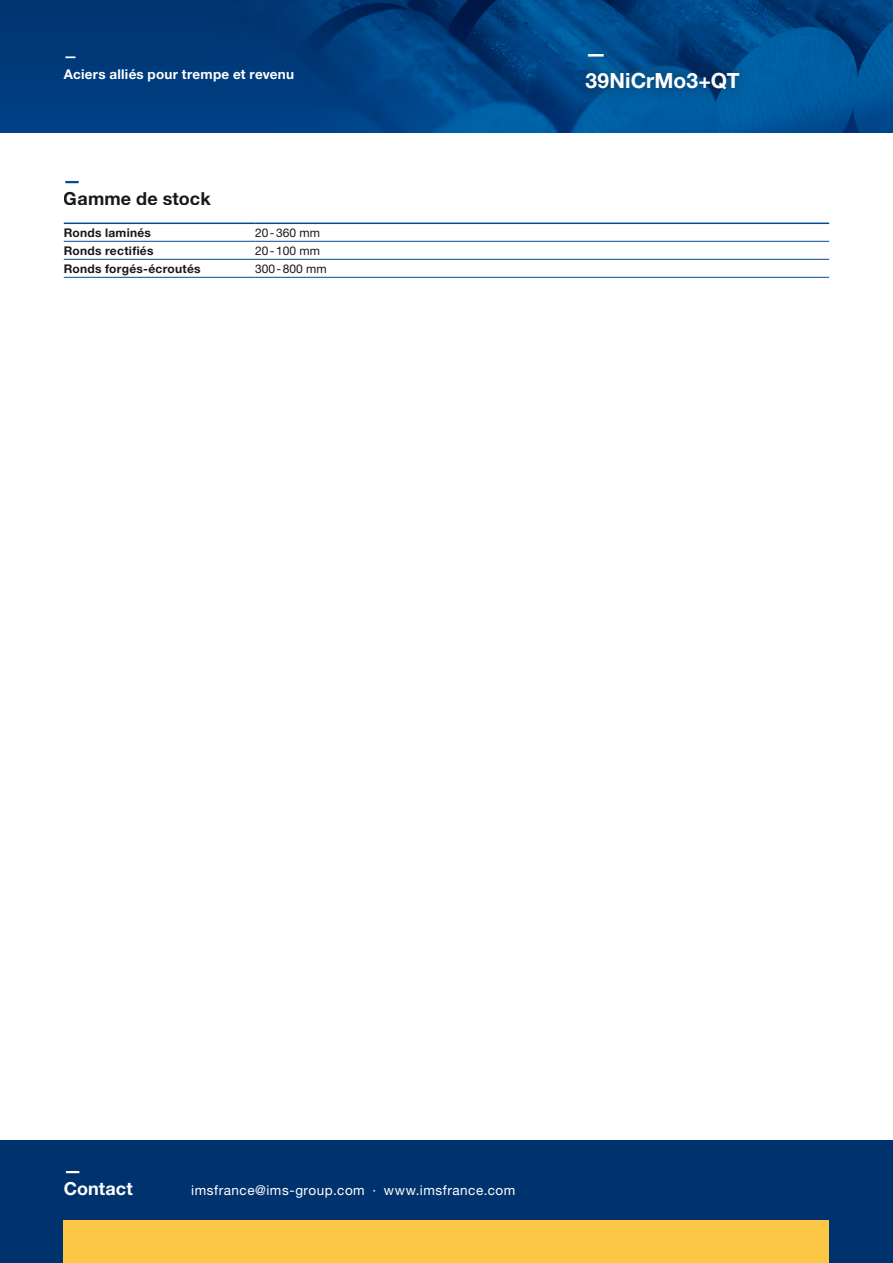
<style>
.page{position:relative;width:893px;height:1263px;background:#fff}
.page>*{position:absolute;margin:0;border:0;box-sizing:border-box;transform-origin:0 0}
.t1{font:700 21px/27px "Helvetica Neue LT Std";letter-spacing:.005em;color:#fff}
.t2{font:700 18px "Helvetica Neue LT Std";letter-spacing:.01em;color:#1a171c}
.t3{font:700 18px/18px "Helvetica Neue LT Std";letter-spacing:.005em;color:#fff}
.t4{font:700 18px "Helvetica Neue LT Std";color:#004a99}
.t5{font:13.5px "Helvetica Neue LT Pro";letter-spacing:.04em;color:#fff}
.t6{font:700 13.5px/18px "Helvetica Neue LT Std";letter-spacing:.02em;color:#fff}
.t7{font:700 12px "Helvetica Neue LT Std";letter-spacing:.025em;color:#1a171c}
.t8{font:12px "Helvetica Neue LT Std";color:#1a171c}
</style>
<div class="page">
<img style="left:0;top:0;width:893px;height:133px">
<div style="left:0;top:1141px;width:893px;height:122px;background:#00336e"></div>
<div style="left:571px;top:38px;width:183px;height:65px;background:#1a171c;opacity:.66"></div>
<hr style="left:64px;top:223px;width:191px;height:1px;background:#004a99">
<hr style="left:255px;top:223px;width:574px;height:1px;background:#004a99">
<hr style="left:64px;top:241px;width:191px;height:1px;background:#004a99">
<hr style="left:255px;top:241px;width:574px;height:1px;background:#004a99">
<hr style="left:64px;top:259px;width:191px;height:1px;background:#004a99">
<hr style="left:255px;top:259px;width:574px;height:1px;background:#004a99">
<hr style="left:64px;top:277px;width:191px;height:1px;background:#004a99">
<hr style="left:255px;top:277px;width:574px;height:1px;background:#004a99">
<div style="left:64px;top:1220px;width:765px;height:43px;background:#fcc744"></div>
<p class="t6" style="left:64px;top:46px;width:232px">—<br>Aciers alliés pour trempe et revenu</p>
<h1 class="t1" style="left:585px;top:39px;width:156px">—<br>39NiCrMo3+QT</h1>
<h2 class="t4" style="left:64px;top:169px;width:19px">—</h2>
<h2 class="t2" style="left:64px;top:187px;width:148px">Gamme de stock</h2>
<p class="t7" style="left:64px;top:225px;width:89px">Ronds laminés</p>
<p class="t8" style="left:255px;top:225px;width:66px">20-360 mm</p>
<p class="t7" style="left:64px;top:243px;width:91px">Ronds rectifiés</p>
<p class="t8" style="left:255px;top:243px;width:66px">20-100 mm</p>
<p class="t7" style="left:64px;top:261px;width:138px">Ronds forgés-écroutés</p>
<p class="t8" style="left:255px;top:261px;width:73px">300-800 mm</p>
<h2 class="t3" style="left:64px;top:1161px;width:70px">—<br>Contact</h2>
<p class="t5" style="left:191px;top:1182px;width:326px">imsfrance@ims-group.com ∙ www.imsfrance.com</p>
</div>
